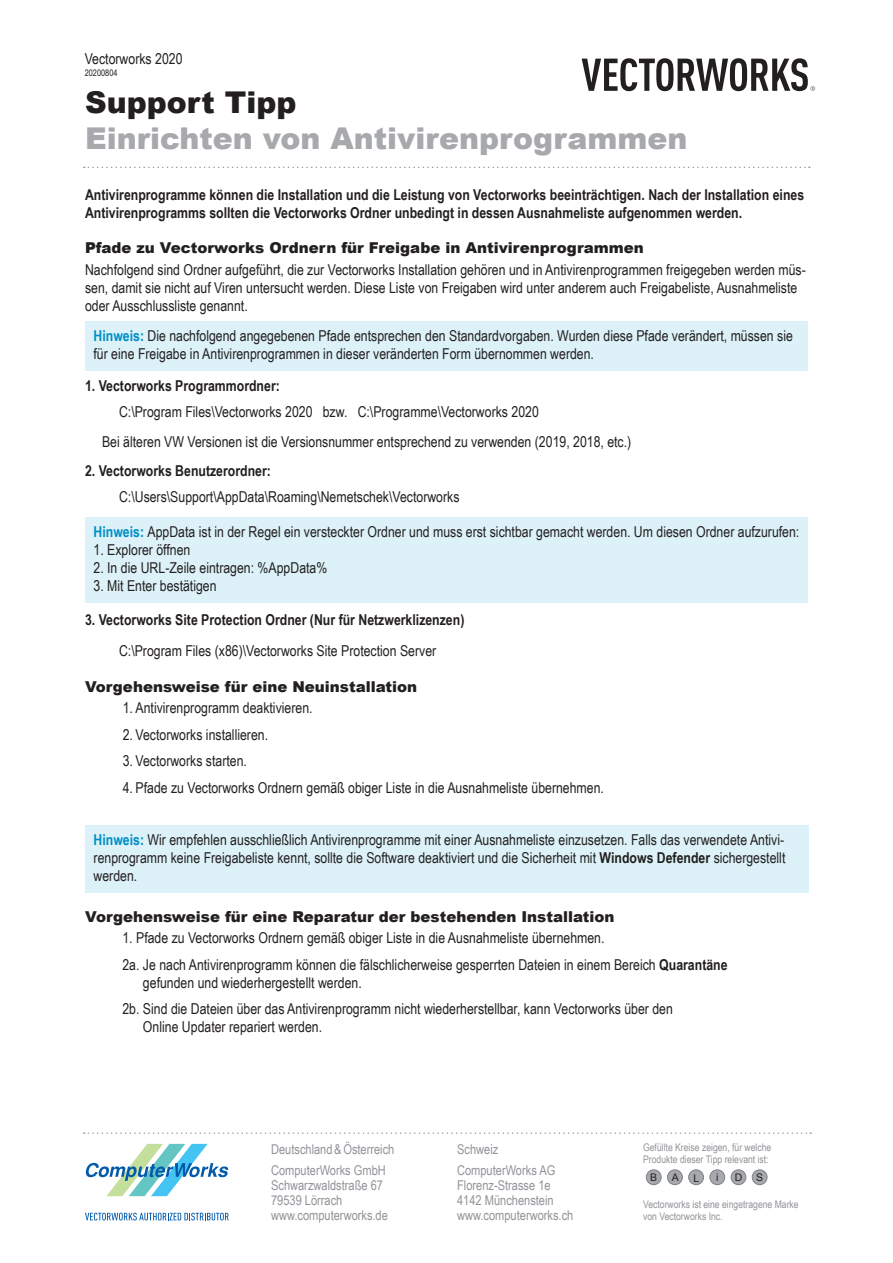
<style>
.page{position:relative;width:893px;height:1263px;background:#fff}
.page>*{position:absolute;margin:0;border:0;box-sizing:border-box;transform-origin:0 0}
.Haupttitel_grau{font:900 30px "Arial";color:#a8a9ad}
.Haupttitel{font:900 30px "Arial";color:#231f20}
.Fliesstext{font:15px/18px "Arial Narrow";color:#231f20}
.Hinweistext{font:15px/18px "Arial Narrow";color:#231f20}
.LEAD{font:700 15px/18px "Arial Narrow";color:#231f20}
.Zwischentitel{font:900 15px "Arial";color:#231f20}
.Zwischentitel_klein{font:700 15px "Arial Narrow";color:#231f20}
.Kopftext_Version{font:15px "Arial Narrow";color:#231f20}
.t1{font:13.5px/15px "Arial Narrow";color:#929399}
.t2{font:10.5px/12px "Arial Narrow";color:#929399}
.t3{font:10.5px "Arial";color:#231f20}
.Kopftext_Stand{font:9px "Arial Narrow";color:#231f20}
.s1{font-weight:700;color:#008ec8}
.s2{font-weight:700}
</style>
<div class="page">
<div style="left:689px;top:1170px;width:14px;height:15px;background:#a8a9ad;border-radius:50%"></div>
<div style="left:688px;top:1169px;width:16px;height:16px;border:1px solid #7b8187;border-radius:50%"></div>
<div style="left:752px;top:1170px;width:15px;height:15px;background:#a8a9ad;border-radius:50%"></div>
<div style="left:752px;top:1169px;width:15px;height:16px;border:1px solid #7b8187;border-radius:50%"></div>
<div style="left:646px;top:1170px;width:15px;height:15px;background:#a8a9ad;border-radius:50%"></div>
<div style="left:646px;top:1169px;width:15px;height:16px;border:1px solid #7b8187;border-radius:50%"></div>
<div style="left:667px;top:1170px;width:15px;height:15px;background:#a8a9ad;border-radius:50%"></div>
<div style="left:667px;top:1169px;width:16px;height:16px;border:1px solid #7b8187;border-radius:50%"></div>
<div style="left:731px;top:1170px;width:15px;height:15px;background:#a8a9ad;border-radius:50%"></div>
<div style="left:731px;top:1169px;width:15px;height:16px;border:1px solid #7b8187;border-radius:50%"></div>
<div style="left:710px;top:1170px;width:15px;height:15px;background:#a8a9ad;border-radius:50%"></div>
<div style="left:710px;top:1169px;width:15px;height:16px;border:1px solid #7b8187;border-radius:50%"></div>
<svg style="left:84px;top:1132px;width:727px;height:2px"></svg>
<svg style="left:85px;top:1213px;width:144px;height:7px"></svg>
<svg style="left:86px;top:1144px;width:142px;height:52px"></svg>
<svg style="left:582px;top:58px;width:233px;height:33px"></svg>
<svg style="left:84px;top:167px;width:726px;height:1px"></svg>
<div style="left:85px;top:322px;width:723px;height:49px;background:#dcf2f8"></div>
<div style="left:85px;top:517px;width:723px;height:85px;background:#dcf2f8"></div>
<div style="left:85px;top:825px;width:723px;height:67px;background:#dcf2f8"></div>
<p class="Kopftext_Version" style="left:85px;top:47px;width:99px">Vectorworks 2020</p>
<p class="Kopftext_Stand" style="left:85px;top:66px;width:34px">20200804</p>
<p class="Haupttitel" style="left:85px;top:80px;width:213px">Support Tipp</p>
<p class="Haupttitel_grau" style="left:85px;top:116px;width:604px">Einrichten von Antivirenprogrammen</p>
<p class="LEAD" style="left:85px;top:185px;width:721px">Antivirenprogramme können die Installation und die Leistung von Vectorworks beeinträchtigen. Nach der Installation eines<br>Antivirenprogramms sollten die Vectorworks Ordner unbedingt in dessen Ausnahmeliste aufgenommen werden.</p>
<p class="Zwischentitel" style="left:85px;top:237px;width:560px">Pfade zu Vectorworks Ordnern für Freigabe in Antivirenprogrammen</p>
<p class="Fliesstext" style="left:85px;top:261px;width:722px">Nachfolgend sind Ordner aufgeführt, die zur Vectorworks Installation gehören und in Antivirenprogrammen freigegeben werden müs&shy;sen, damit sie nicht auf Viren untersucht werden. Diese Liste von Freigaben wird unter anderem auch Freigabeliste, Ausnahmeliste oder Ausschlussliste genannt.</p>
<p class="Hinweistext" style="left:94px;top:326px;width:701px"><span class="s1">Hinweis:</span> Die nachfolgend angegebenen Pfade entsprechen den Standardvorgaben. Wurden diese Pfade verändert, müssen sie für eine Freigabe in Antivirenprogrammen in dieser veränderten Form übernommen werden.</p>
<p class="Zwischentitel_klein" style="left:85px;top:374px;width:196px">1. Vectorworks Programmordner:</p>
<p class="Fliesstext" style="left:119px;top:402px;width:421px">C:\Program Files\Vectorworks 2020 bzw. C:\Programme\Vectorworks 2020</p>
<p class="Fliesstext" style="left:102px;top:432px;width:531px">Bei älteren VW Versionen ist die Versionsnummer entsprechend zu verwenden (2019, 2018, etc.)</p>
<p class="Zwischentitel_klein" style="left:85px;top:459px;width:187px">2. Vectorworks Benutzerordner:</p>
<p class="Fliesstext" style="left:119px;top:487px;width:342px">C:\Users\Support\AppData\Roaming\Nemetschek\Vectorworks</p>
<p class="Hinweistext" style="left:94px;top:522px;width:707px"><span class="s1">Hinweis:</span> AppData ist in der Regel ein versteckter Ordner und muss erst sichtbar gemacht werden. Um diesen Ordner aufzurufen:</p>
<p class="Hinweistext" style="left:94px;top:540px;width:98px">1. Explorer öffnen</p>
<p class="Hinweistext" style="left:94px;top:558px;width:235px">2. In die URL-Zeile eintragen: %AppData%</p>
<p class="Hinweistext" style="left:94px;top:576px;width:125px">3. Mit Enter bestätigen</p>
<p class="Zwischentitel_klein" style="left:85px;top:608px;width:381px">3. Vectorworks Site Protection Ordner (Nur für Netzwerklizenzen)</p>
<p class="Fliesstext" style="left:119px;top:641px;width:319px">C:\Program Files (x86)\Vectorworks Site Protection Server</p>
<p class="Zwischentitel" style="left:85px;top:676px;width:334px">Vorgehensweise für eine Neuinstallation</p>
<p class="Fliesstext" style="left:123px;top:698px;width:191px">1. Antivirenprogramm deaktivieren.</p>
<p class="Fliesstext" style="left:123px;top:725px;width:147px">2. Vectorworks installieren.</p>
<p class="Fliesstext" style="left:123px;top:751px;width:126px">3. Vectorworks starten.</p>
<p class="Fliesstext" style="left:123px;top:778px;width:483px">4. Pfade zu Vectorworks Ordnern gemäß obiger Liste in die Ausnahmeliste übernehmen.</p>
<p class="Hinweistext" style="left:94px;top:830px;width:693px;text-align:justify"><span class="s1">Hinweis:</span> Wir empfehlen ausschließlich Antivirenprogramme mit einer Ausnahmeliste einzusetzen. Falls das verwendete Antivi&shy;renprogramm keine Freigabeliste kennt, sollte die Software deaktiviert und die Sicherheit mit <span class="s2">Windows Defender</span> sichergestellt werden.</p>
<p class="Zwischentitel" style="left:85px;top:905px;width:531px">Vorgehensweise für eine Reparatur der bestehenden Installation</p>
<p class="Fliesstext" style="left:122px;top:928px;width:484px">1. Pfade zu Vectorworks Ordnern gemäß obiger Liste in die Ausnahmeliste übernehmen.</p>
<p class="Fliesstext" style="left:143px;top:955px;width:586px;text-indent:-21px">2a. Je nach Antivirenprogramm können die fälschlicherweise gesperrten Dateien in einem Bereich <span class="s2">Quarantäne </span>gefunden und wiederhergestellt werden.</p>
<p class="Fliesstext" style="left:143px;top:999px;width:531px;text-indent:-21px">2b. Sind die Dateien über das Antivirenprogramm nicht wiederherstellbar, kann Vectorworks über den<br>Online Updater repariert werden.</p>
<p class="t1" style="left:271px;top:1141px;width:125px">Deutschland&amp;Österreich</p>
<p class="t1" style="left:457px;top:1138px;width:100px;line-height:21px">Schweiz<br>ComputerWorks AG</p>
<p class="t1" style="left:457px;top:1177px;width:118px">Florenz-Strasse 1e<br>4142 Münchenstein www.computerworks.ch</p>
<p class="t1" style="left:271px;top:1162px;width:118px">ComputerWorks GmbH<br>Schwarzwaldstraße 67<br>79539 Lörrach www.computerworks.de</p>
<p class="t2" style="left:643px;top:1141px;width:130px">Gefüllte Kreise zeigen, für welche<br>Produkte dieser Tipp relevant ist:</p>
<p class="t3" style="left:650px;top:1170px;width:9px">B</p>
<p class="t3" style="left:672px;top:1170px;width:9px">A</p>
<p class="t3" style="left:693px;top:1171px;width:7px">L</p>
<p class="t3" style="left:716px;top:1170px;width:4px">i</p>
<p class="t3" style="left:735px;top:1170px;width:9px">D</p>
<p class="t3" style="left:756px;top:1170px;width:9px">S</p>
<p class="t2" style="left:643px;top:1198px;width:157px">Vectorworks ist eine eingetragene Marke von Vectorworks Inc.</p>
</div>
